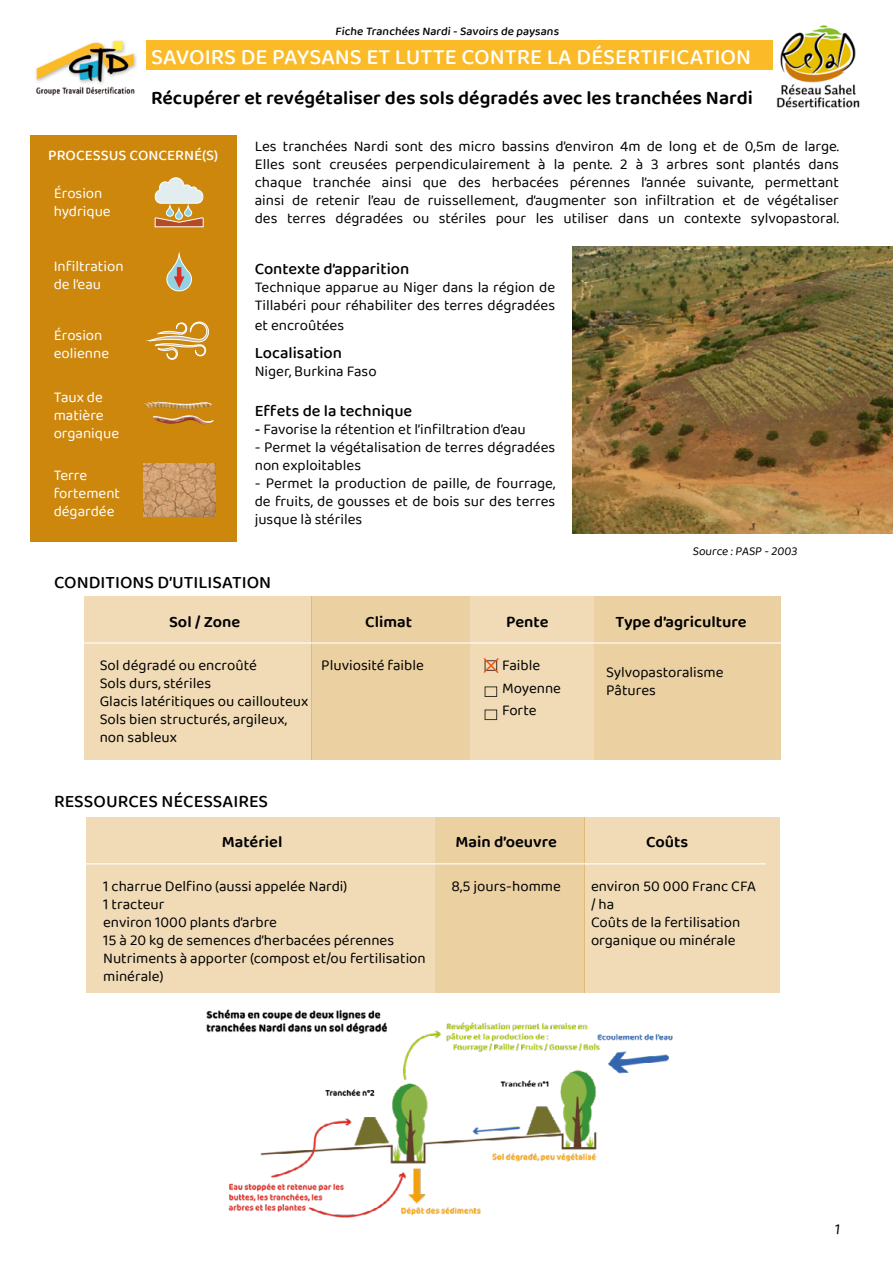
<style>
.page{position:relative;width:893px;height:1263px;background:#fff}
.page>*{position:absolute;margin:0;border:0;box-sizing:border-box;transform-origin:0 0}
.t1{font:500 22.5px "Baloo Da 2";color:#fff}
.t2{font:600 19.5px "Baloo Da 2";color:#000}
.t3{font:500 18px "Baloo Da 2";color:#000}
.t4{font:600 16.5px "Baloo Da 2";color:#000}
.t5{font:500 16.5px "Baloo Da 2";color:#000}
.t6{font:15px/18px "Baloo Da 2";color:#000}
.t7{font:15px/18px "Baloo Da 2";color:#fff}
.t8{font:500 15px "Baloo Da 2";color:#fff}
.t9{font:500 12px "Baloo Da 2";color:#000}
.t10{font:12px "Baloo Da 2";color:#000}
.s1{font-weight:500}
</style>
<div class="page">
<img style="left:572px;top:246px;width:321px;height:288px">
<div style="left:30px;top:135px;width:207px;height:406px;background:#cd870d"></div>
<div style="left:77px;top:41px;width:725px;height:29px;background:#fbbb28"></div>
<img style="left:774px;top:25px;width:86px;height:83px">
<img style="left:35px;top:40px;width:111px;height:56px">
<div style="left:84px;top:596px;width:227px;height:163px;background:#f0dbb6"></div>
<div style="left:470px;top:596px;width:123px;height:163px;background:#f0dbb6"></div>
<div style="left:311px;top:596px;width:159px;height:163px;background:#ebd0a1"></div>
<div style="left:594px;top:596px;width:186px;height:163px;background:#ebd0a1"></div>
<div style="left:485px;top:686px;width:12px;height:11px;border:1px solid #000"></div>
<hr style="left:84px;top:642px;width:700px;height:2px;background:#fff">
<div style="left:86px;top:817px;width:349px;height:175px;background:#f0dbb6"></div>
<div style="left:584px;top:817px;width:196px;height:175px;background:#f0dbb6"></div>
<div style="left:435px;top:817px;width:149px;height:175px;background:#ebd0a1"></div>
<hr style="left:84px;top:863px;width:682px;height:1px;background:#fff">
<svg style="left:166px;top:251px;width:26px;height:40px"></svg>
<svg style="left:155px;top:177px;width:49px;height:50px"></svg>
<svg style="left:149px;top:322px;width:60px;height:38px"></svg>
<svg style="left:145px;top:401px;width:13px;height:9px"></svg>
<img style="left:143px;top:464px;width:72px;height:52px">
<svg style="left:483px;top:658px;width:16px;height:15px"></svg>
<img style="left:179px;top:918px;width:517px;height:300px">
<p class="t9" style="left:335px;top:24px;width:227px">Fiche Tranchées Nardi- Savoirs de paysans</p>
<h1 class="t1" style="left:151px;top:43px;width:602px">SAVOIRS DE PAYSANS ET LUTTE CONTRE LA DÉSERTIFICATION</h1>
<h2 class="t2" style="left:151px;top:86px;width:603px">Récupérer et revégétaliser des sols dégradés avec les tranchées Nardi</h2>
<p class="t8" style="left:48px;top:146px;width:172px">PROCESSUS CONCERNÉ(S)</p>
<p class="t7" style="left:54px;top:184px;width:59px">Érosion hydrique</p>
<p class="t7" style="left:54px;top:257px;width:71px">Infiltration de l’eau</p>
<p class="t7" style="left:54px;top:325px;width:57px">Érosion eolienne</p>
<p class="t7" style="left:54px;top:388px;width:67px">Taux de matière organique</p>
<p class="t7" style="left:54px;top:466px;width:68px">Terre fortement dégardée</p>
<p class="t6" style="left:255px;top:137px;width:586px;text-align:justify">Les tranchées Nardi sont des micro bassins d’environ 4m de long et de 0,5m de large.<br>Elles sont creusées perpendiculairement à la pente. 2 à 3 arbres sont plantés dans chaque tranchée ainsi que des herbacées pérennes l’année suivante, permettant ainsi de retenir l’eau de ruissellement, d’augmenter son infiltration et de végétaliser des terres dégradées ou stériles pour les utiliser dans un contexte sylvopastoral.</p>
<p class="t5" style="left:255px;top:259px;width:156px">Contexte d’apparition</p>
<p class="t6" style="left:255px;top:278px;width:302px">Technique apparue au Niger dans la région de<br>Tillabéri pour réhabiliter des terres dégradées</p>
<p class="t6" style="left:255px;top:316px;width:91px">et encroûtées</p>
<p class="t5" style="left:255px;top:343px;width:89px">Localisation</p>
<p class="t6" style="left:255px;top:362px;width:123px">Niger, Burkina Faso</p>
<p class="t5" style="left:255px;top:401px;width:159px">Effets de la technique</p>
<p class="t6" style="left:255px;top:420px;width:273px"><span class="s1">-</span> Favorise la rétention et l’infiltration d’eau</p>
<p class="t6" style="left:255px;top:438px;width:302px">- Permet la végétalisation de terres dégradées non exploitables</p>
<p class="t6" style="left:255px;top:474px;width:302px;text-align:justify">- Permet la production de paille, de fourrage, de fruits, de gousses et de bois sur des terres jusque là stériles</p>
<p class="t10" style="left:692px;top:543px;width:108px">Source :PASP - 2003</p>
<p class="t3" style="left:54px;top:571px;width:219px">CONDITIONS D’UTILISATION</p>
<p class="t4" style="left:169px;top:611px;width:73px">Sol / Zone</p>
<p class="t4" style="left:365px;top:611px;width:48px">Climat</p>
<p class="t4" style="left:506px;top:611px;width:44px">Pente</p>
<p class="t4" style="left:615px;top:611px;width:133px">Type d’agriculture</p>
<p class="t6" style="left:100px;top:656px;width:210px">Sol dégradé ou encroûté<br>Sols durs, stériles<br>Glacis latéritiques ou caillouteux<br>Sols bien structurés, argileux, non sableux</p>
<p class="t6" style="left:321px;top:656px;width:104px">Pluviosité faible</p>
<p class="t6" style="left:502px;top:654px;width:61px;line-height:22.2px">Faible<br>Moyenne<br>Forte</p>
<p class="t6" style="left:606px;top:663px;width:119px">Sylvopastoralisme<br>Pâtures</p>
<p class="t3" style="left:54px;top:790px;width:216px">RESSOURCES NÉCESSAIRES</p>
<p class="t4" style="left:222px;top:832px;width:62px">Matériel</p>
<p class="t4" style="left:456px;top:832px;width:103px">Main d’oeuvre</p>
<p class="t4" style="left:646px;top:832px;width:44px">Coûts</p>
<p class="t6" style="left:103px;top:877px;width:324px">1 charrue Delfino (aussi appelée Nardi)<br>1 tracteur<br>environ 1000 plants d’arbre<br>15 à 20 kg de semences d’herbacées pérennes<br>Nutriments à apporter (compost et/ou fertilisation minérale)</p>
<p class="t6" style="left:591px;top:877px;width:167px">environ 50 000 Franc CFA / ha<br>Coûts de la fertilisation organique ou minérale</p>
<p class="t6" style="left:452px;top:877px;width:111px">8,5 jours-homme</p>
<p class="t6" style="left:834px;top:1220px;width:9px">1</p>
</div>
